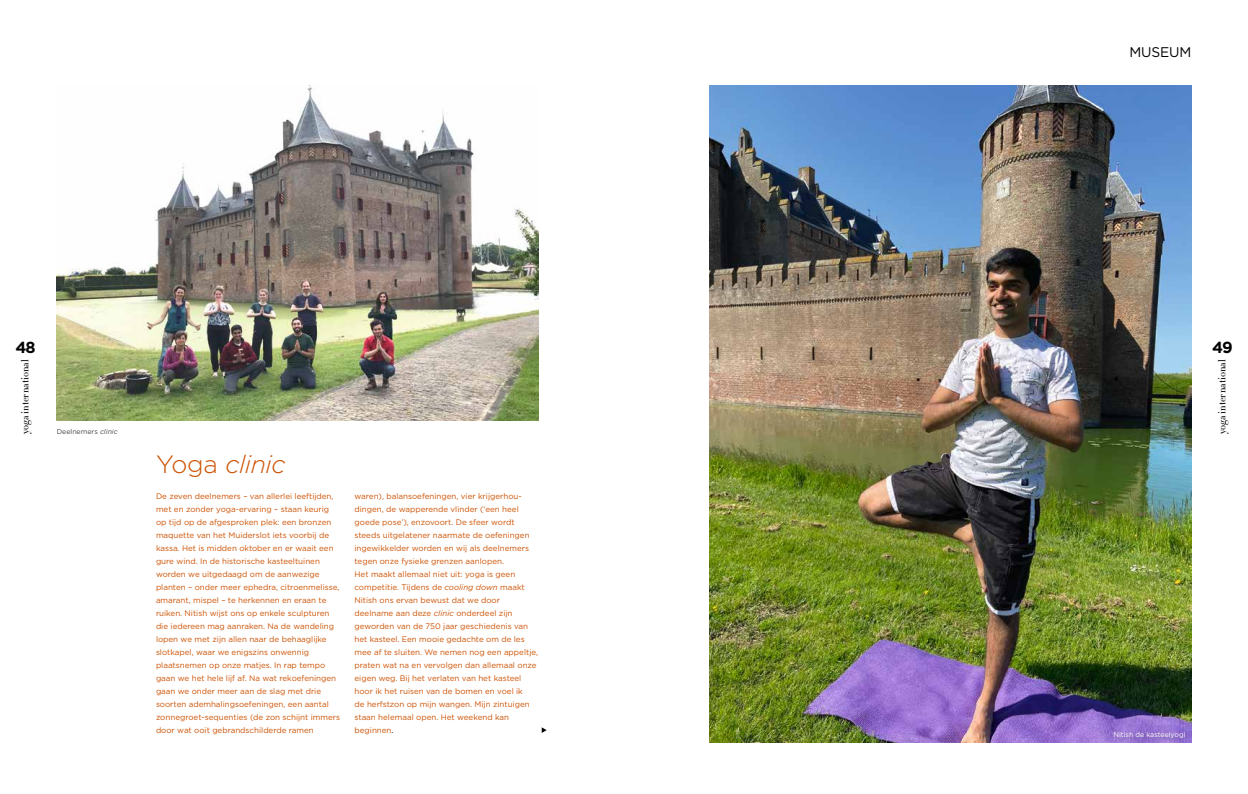
<style>
.page{position:relative;width:1248px;height:794px;background:#fff}
.page>*{position:absolute;margin:0;border:0;box-sizing:border-box;transform-origin:0 0}
.t1{font:italic 300 25px "Gotham";letter-spacing:-.015em;color:#cd5100}
.t2{font:700 16px "Gotham";color:#000}
.t3{font:14px "Gotham";letter-spacing:-.015em;color:#000}
.t4{font:10px "Didot HTF L06 Light";color:#000}
.t5{font:8px/13px "Gotham";color:#cd5100}
.t6{font:7px "Gotham";color:#fff}
.t7{font:7px "Gotham";color:#4b4842}
.s1{font-style:italic}
.s2{font-style:normal}
.s3{color:#000}
</style>
<div class="page">
<img style="left:57px;top:85px;width:482px;height:336px">
<img style="left:709px;top:85px;width:482px;height:658px">
<div style="left:1110px;top:728px;width:82px;height:18px;background:#000;opacity:.35"></div>
<svg style="left:541px;top:727px;width:5px;height:6px"></svg>
<h3 class="t3" style="left:1129px;top:44px;width:63px">MUSEUM</h3>
<h2 class="t2" style="left:15px;top:338px;width:22px">48</h2>
<h2 class="t2" style="left:1211px;top:338px;width:22px">49</h2>
<p class="t4" style="left:19px;top:434px;width:77px;rotate:-90deg">yoga international</p>
<p class="t4" style="left:1215px;top:434px;width:77px;rotate:-90deg">yoga international</p>
<p class="t7" style="left:57px;top:427px;width:62px">Deelnemers <span class="s1">clinic</span></p>
<h1 class="t1" style="left:156px;top:450px;width:131px"><span class="s2">Yoga</span> clinic</h1>
<p class="t5" style="left:156px;top:489px;width:185px">De zeven deelnemers – van allerlei leeftijden, met en zonder yoga-ervaring – staan keurig op tijd op de afgesproken plek: een bronzen maquette van het Muiderslot iets voorbij de kassa. Het is midden oktober en er waait een gure wind. In de historische kasteeltuinen worden we uitgedaagd om de aanwezige planten – onder meer ephedra, citroenmelisse, amarant, mispel – te herkennen en eraan te ruiken. Nitish wijst ons op enkele sculpturen die iedereen mag aanraken. Na de wandeling lopen we met zijn allen naar de behaaglijke slotkapel, waar we enigszins onwennig plaatsnemen op onze matjes. In rap tempo gaan we het hele lijf af. Na wat rekoefeningen gaan we onder meer aan de slag met drie soorten ademhalingsoefeningen, een aantal zonnegroet-sequenties (de zon schijnt immers door wat ooit gebrandschilderde ramen</p>
<p class="t5" style="left:354px;top:489px;width:185px">waren), balansoefeningen, vier krijgerhou&shy;dingen, de wapperende vlinder (‘een heel goede pose’), enzovoort. De sfeer wordt steeds uitgelatener naarmate de oefeningen ingewikkelder worden en wij als deelnemers tegen onze fysieke grenzen aanlopen.<br>Het maakt allemaal niet uit: yoga is geen competitie. Tijdens de <span class="s1">cooling down</span> maakt Nitish ons ervan bewust dat we door deelname aan deze <span class="s1">clinic</span> onderdeel zijn geworden van de 750 jaar geschiedenis van het kasteel. Een mooie gedachte om de les mee af te sluiten. We nemen nog een appeltje, praten wat na en vervolgen dan allemaal onze eigen weg. Bij het verlaten van het kasteel hoor ik het ruisen van de bomen en voel ik<br>de herfstzon op mijn wangen. Mijn zintuigen staan helemaal open. Het weekend kan beginnen<span class="s3">.</span></p>
<p class="t6" style="left:1113px;top:731px;width:74px">Nitish de kasteelyogi</p>
</div>
